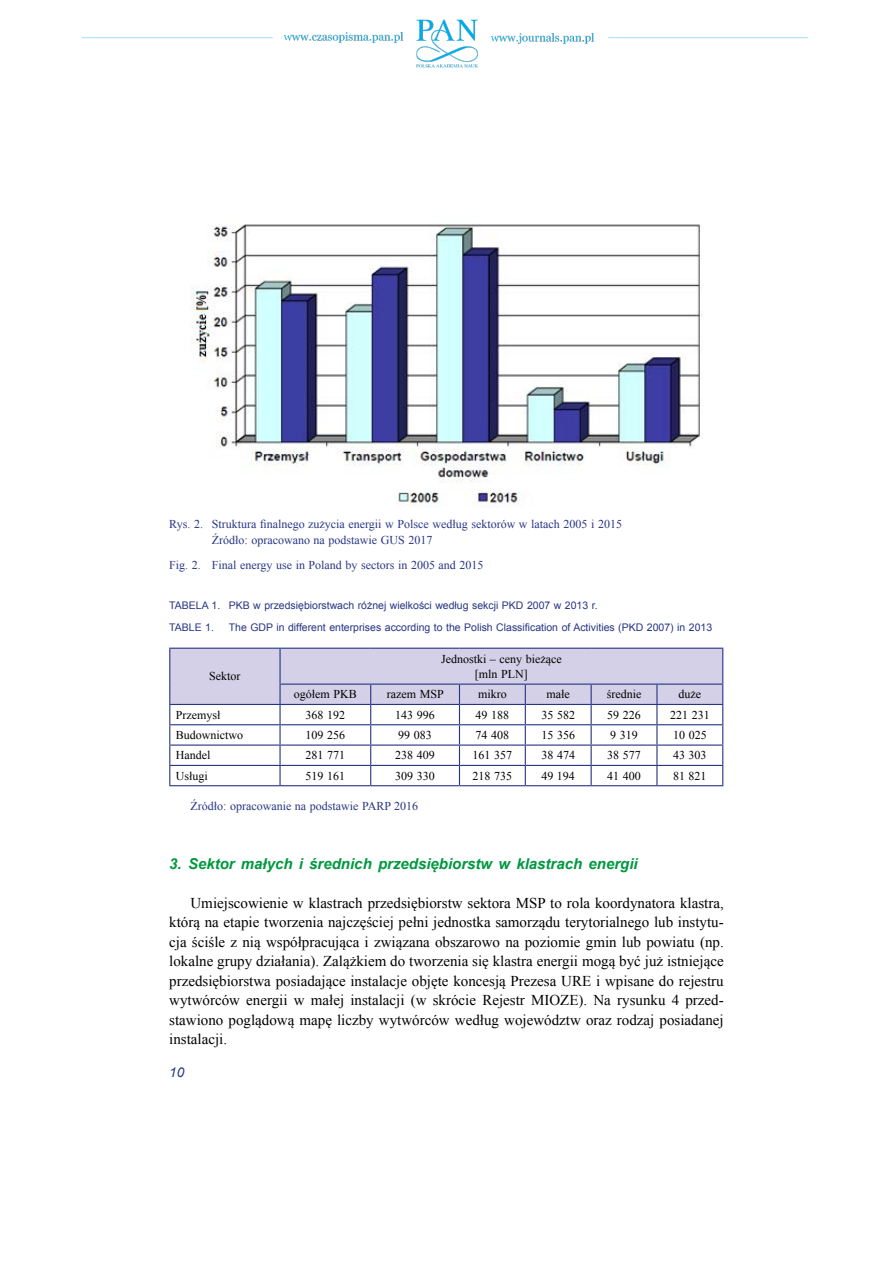
<style>
.page{position:relative;width:893px;height:1263px;background:#fff}
.page>*{position:absolute;margin:0;border:0;box-sizing:border-box;transform-origin:0 0}
.t1{font:15px/19.5px "Times New Roman";color:#000;text-align:justify}
.t2{font:italic 700 15px "Arial";color:#009840}
.t3{font:italic 13.5px "Arial";color:#283583}
.t4{font:12px/15.6px "Times New Roman";color:#000;text-align:center}
.t5{font:12px/16.5px "Times New Roman";color:#283583}
.t6{font:10.5px/22px "Arial";color:#283583}
</style>
<div class="page">
<img style="left:82px;top:19px;width:727px;height:49px">
<svg style="left:169px;top:648px;width:554px;height:137px"></svg>
<hr style="left:169px;top:785px;width:111px;height:1px;background:#283583">
<hr style="left:280px;top:785px;width:91px;height:1px;background:#283583">
<hr style="left:371px;top:785px;width:88px;height:1px;background:#283583">
<hr style="left:459px;top:785px;width:66px;height:1px;background:#283583">
<hr style="left:525px;top:785px;width:66px;height:1px;background:#283583">
<hr style="left:591px;top:785px;width:66px;height:1px;background:#283583">
<hr style="left:657px;top:785px;width:66px;height:1px;background:#283583">
<img style="left:190px;top:224px;width:513px;height:283px">
<p class="t5" style="left:212px;top:515px;width:412px;text-indent:-43px">Rys. 2. Struktura finalnego zużycia energii w Polsce według sektorów w latach 2005 i 2015<br>Źródło: opracowano na podstawie GUS 2017</p>
<p class="t5" style="left:169px;top:557px;width:316px">Fig. 2. Final energy use in Poland by sectors in 2005 and 2015</p>
<p class="t6" style="left:169px;top:594px;width:430px">Tabela 1. PKB w przedsiębiorstwach różnej wielkości według sekcji PKD 2007 w 2013 r.<br>Table 1.</p>
<p class="t6" style="left:229px;top:616px;width:485px">The GDP in different enterprises according to the Polish Classification of Activities (PKD 2007) in 2013</p>
<p class="t4" style="left:209px;top:668px;width:33px">Sektor</p>
<p class="t4" style="left:441px;top:650px;width:122px">Jednostki – ceny bieżące [mln PLN]</p>
<p class="t4" style="left:294px;top:686px;width:64px">ogółem PKB</p>
<p class="t4" style="left:387px;top:686px;width:58px">razem MSP</p>
<p class="t4" style="left:478px;top:686px;width:30px">mikro</p>
<p class="t4" style="left:547px;top:686px;width:25px">małe</p>
<p class="t4" style="left:607px;top:686px;width:36px">średnie</p>
<p class="t4" style="left:679px;top:686px;width:24px">duże</p>
<p class="t4" style="left:176px;top:707px;width:46px">Przemysł</p>
<p class="t4" style="left:306px;top:707px;width:41px">368 192</p>
<p class="t4" style="left:395px;top:707px;width:41px">143 996</p>
<p class="t4" style="left:476px;top:707px;width:35px">49 188</p>
<p class="t4" style="left:541px;top:707px;width:35px">35 582</p>
<p class="t4" style="left:607px;top:707px;width:35px">59 226</p>
<p class="t4" style="left:670px;top:707px;width:41px">221 231</p>
<p class="t4" style="left:176px;top:727px;width:69px">Budownictwo</p>
<p class="t4" style="left:306px;top:727px;width:41px">109 256</p>
<p class="t4" style="left:398px;top:727px;width:35px">99 083</p>
<p class="t4" style="left:476px;top:727px;width:35px">74 408</p>
<p class="t4" style="left:541px;top:727px;width:35px">15 356</p>
<p class="t4" style="left:610px;top:727px;width:29px">9 319</p>
<p class="t4" style="left:673px;top:727px;width:35px">10 025</p>
<p class="t4" style="left:176px;top:747px;width:36px">Handel</p>
<p class="t4" style="left:306px;top:747px;width:41px">281 771</p>
<p class="t4" style="left:395px;top:747px;width:41px">238 409</p>
<p class="t4" style="left:473px;top:747px;width:41px">161 357</p>
<p class="t4" style="left:541px;top:747px;width:35px">38 474</p>
<p class="t4" style="left:607px;top:747px;width:35px">38 577</p>
<p class="t4" style="left:673px;top:747px;width:35px">43 303</p>
<p class="t4" style="left:176px;top:768px;width:34px">Usługi</p>
<p class="t4" style="left:306px;top:768px;width:41px">519 161</p>
<p class="t4" style="left:395px;top:768px;width:41px">309 330</p>
<p class="t4" style="left:473px;top:768px;width:41px">218 735</p>
<p class="t4" style="left:541px;top:768px;width:35px">49 194</p>
<p class="t4" style="left:607px;top:768px;width:35px">41 400</p>
<p class="t4" style="left:673px;top:768px;width:35px">81 821</p>
<p class="t5" style="left:190px;top:798px;width:229px">Źródło: opracowanie na podstawie PARP 2016</p>
<p class="t2" style="left:169px;top:854px;width:470px">3. Sektor małych i średnich przedsiębiorstw w klastrach energii</p>
<p class="t1" style="left:169px;top:893px;width:556px;text-indent:21px">Umiejscowienie w klastrach przedsiębiorstw sektora MSP to rola koordynatora klastra, którą na etapie tworzenia najczęściej pełni jednostka samorządu terytorialnego lub instytu&shy;cja ściśle z nią współpracująca i związana obszarowo na poziomie gmin lub powiatu (np. lokalne grupy działania). Zalążkiem do tworzenia się klastra energii mogą być już istniejące przedsiębiorstwa posiadające instalacje objęte koncesją Prezesa URE i wpisane do rejestru wytwórców energii w małej instalacji (w skrócie Rejestr MIOZE). Na rysunku 4 przed&shy;stawiono poglądową mapę liczby wytwórców według województw oraz rodzaj posiadanej instalacji.</p>
<p class="t3" style="left:169px;top:1064px;width:17px">10</p>
</div>
